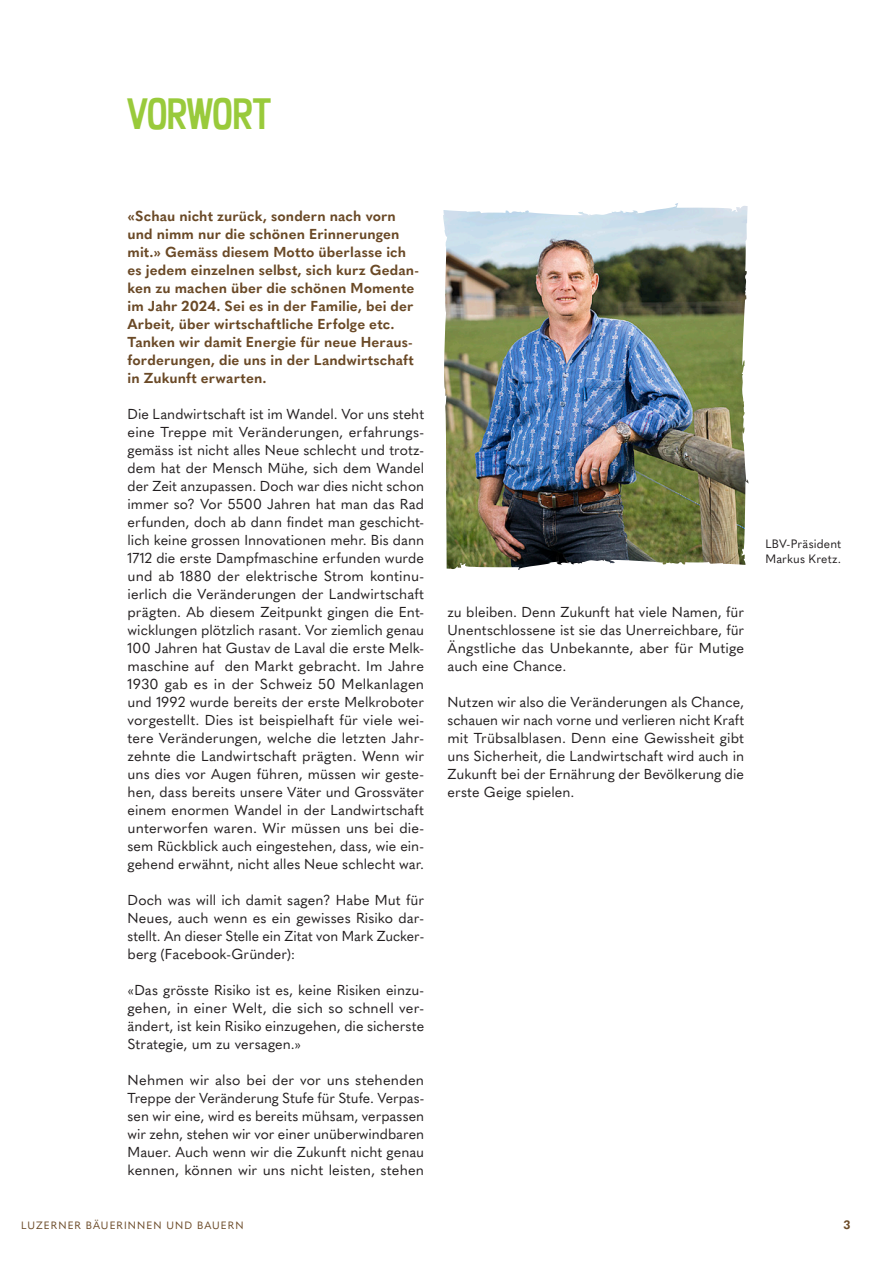
<style>
.page{position:relative;width:893px;height:1263px;background:#fff}
.page>*{position:absolute;margin:0;border:0;box-sizing:border-box;transform-origin:0 0}
.t1{font:42px "Kon Tiki JF Aloha";letter-spacing:-.005em;color:#99ca3b}
.t2{font:14.25px/18px "Quasimoda";letter-spacing:.005em;color:#231f20;text-align:justify}
.t3{font:700 14.25px/18px "Quasimoda";letter-spacing:.005em;color:#6a4926}
.t4{font:12px/15px "Quasimoda";letter-spacing:.01em;color:#231f20}
.t5{font:700 12px "Quasimoda";color:#6a4926}
.t6{font:10.5px "Quasimoda";letter-spacing:.11em;color:#6a4926}
</style>
<div class="page">
<img style="left:443px;top:203px;width:302px;height:367px">
<h1 class="t1" style="left:128px;top:88px;width:145px">VORWORT</h1>
<p class="t3" style="left:128px;top:206px;width:293px">«Schau nicht zurück, sondern nach vorn und nimm nur die schönen Erinnerungen mit.» Gemäss diesem Motto überlasse ich es jedem einzelnen selbst, sich kurz Gedan&shy;ken zu machen über die schönen Momente im Jahr 2024. Sei es in der Familie, bei der Arbeit, über wirtschaftliche Erfolge etc.<br>Tanken wir damit Energie für neue Heraus&shy;forderungen, die uns in der Landwirtschaft in Zukunft erwarten.</p>
<p class="t2" style="left:128px;top:404px;width:298px">Die Landwirtschaft ist im Wandel. Vor uns steht eine Treppe mit Veränderungen, erfahrungs&shy;gemäss ist nicht alles Neue schlecht und trotz&shy;dem hat der Mensch Mühe, sich dem Wandel der Zeit anzupassen. Doch war dies nicht schon immer so? Vor 5500 Jahren hat man das Rad erfunden, doch ab dann findet man geschicht&shy;lich keine grossen Innovationen mehr. Bis dann 1712 die erste Dampfmaschine erfunden wurde und ab 1880 der elektrische Strom kontinu&shy;ierlich die Veränderungen der Landwirtschaft prägten. Ab diesem Zeitpunkt gingen die Ent&shy;wicklungen plötzlich rasant. Vor ziemlich genau 100 Jahren hat Gustav de Laval die erste Melk&shy;maschine auf den Markt gebracht. Im Jahre 1930 gab es in der Schweiz 50 Melkanlagen und 1992 wurde bereits der erste Melkroboter vorgestellt. Dies ist beispielhaft für viele wei&shy;tere Veränderungen, welche die letzten Jahr&shy;zehnte die Landwirtschaft prägten. Wenn wir uns dies vor Augen führen, müssen wir geste&shy;hen, dass bereits unsere Väter und Grossväter einem enormen Wandel in der Landwirtschaft unterworfen waren. Wir müssen uns bei die&shy;sem Rückblick auch eingestehen, dass, wie ein&shy;gehend erwähnt, nicht alles Neue schlecht war.</p>
<p class="t2" style="left:128px;top:890px;width:298px">Doch was will ich damit sagen? Habe Mut für Neues, auch wenn es ein gewisses Risiko dar&shy;stellt. An dieser Stelle ein Zitat von Mark Zucker&shy;berg (Facebook-Gründer):</p>
<p class="t2" style="left:128px;top:980px;width:298px">«Das grösste Risiko ist es, keine Risiken einzu&shy;gehen, in einer Welt, die sich so schnell ver&shy;ändert, ist kein Risiko einzugehen, die sicherste Strategie, um zu versagen.»</p>
<p class="t2" style="left:128px;top:1070px;width:298px">Nehmen wir also bei der vor uns stehenden Treppe der Veränderung Stufe für Stufe. Verpas&shy;sen wir eine, wird es bereits mühsam, verpassen wir zehn, stehen wir vor einer unüberwindbaren Mauer. Auch wenn wir die Zukunft nicht genau kennen, können wir uns nicht leisten, stehen</p>
<p class="t2" style="left:448px;top:602px;width:298px">zu bleiben. Denn Zukunft hat viele Namen, für Unentschlossene ist sie das Unerreichbare, für Ängstliche das Unbekannte, aber für Mutige auch eine Chance.</p>
<p class="t2" style="left:448px;top:692px;width:298px">Nutzen wir also die Veränderungen als Chance, schauen wir nach vorne und verlieren nicht Kraft mit Trübsalblasen. Denn eine Gewissheit gibt uns Sicherheit, die Landwirtschaft wird auch in Zukunft bei der Ernährung der Bevölkerung die erste Geige spielen.</p>
<p class="t4" style="left:765px;top:535px;width:77px">LBV-Präsident<br>Markus Kretz.</p>
<p class="t6" style="left:21px;top:1217px;width:224px">LUZERNER BÄUERINNEN UND BAUERN</p>
<p class="t5" style="left:843px;top:1215px;width:8px">3</p>
</div>
